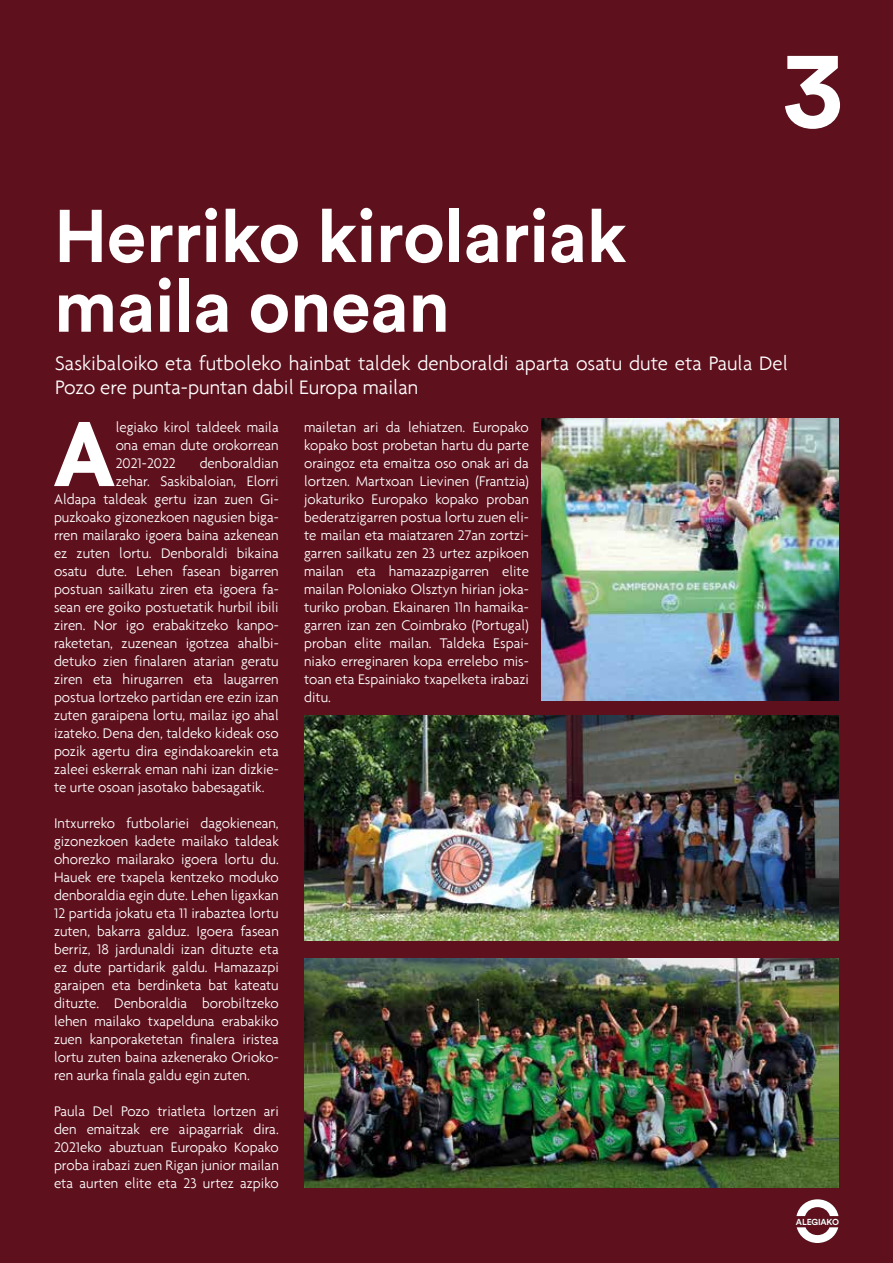
<style>
.page{position:relative;width:893px;height:1263px;background:#5e101d}
.page>*{position:absolute;margin:0;border:0;box-sizing:border-box;transform-origin:0 0}
.t1{font:700 109.95px "Circular Std";color:#fff}
.t2{font:700 99.6px "Agenda";color:#fff}
.t3{font:700 73.65px/69.8px "Circular Std";letter-spacing:-.005em;color:#fff}
.t4{font:300 21px/24px "Agenda";color:#fff}
.t5{font:300 15px/18px "Agenda";color:#fff;text-align:justify}
.t6{font:700 8.7px "Circular Std";letter-spacing:-.02em;color:#fff}
</style>
<div class="page">
<svg style="left:796px;top:1199px;width:42px;height:44px"></svg>
<img style="left:304px;top:716px;width:534px;height:225px">
<img style="left:304px;top:958px;width:534px;height:230px">
<img style="left:541px;top:418px;width:297px;height:282px">
<h3 class="t3" style="left:54px;top:200px;width:574px">Herriko kirolariak maila onean</h3>
<h1 class="t1" style="left:783px;top:18px;width:62px">3</h1>
<h3 class="t4" style="left:55px;top:351px;width:734px">Saskibaloiko eta futboleko hainbat taldek denboraldi aparta osatu dute eta Paula Del<br>Pozo ere punta-puntan dabil Europa mailan</h3>
<h2 class="t2" style="left:53px;top:393px;width:64px">A</h2>
<p class="t5" style="left:116px;top:418px;width:165px">legiako kirol taldeek maila ona eman dute orokorrean 2021-2022</p>
<p class="t5" style="left:200px;top:454px;width:81px">denboraldian</p>
<p class="t5" style="left:116px;top:472px;width:165px">zehar. Saskibaloian, Elorri</p>
<p class="t5" style="left:54px;top:490px;width:226px">Aldapa taldeak gertu izan zuen Gi-</p>
<p class="t5" style="left:54px;top:508px;width:226px">puzkoako gizonezkoen nagusien biga-</p>
<p class="t5" style="left:54px;top:526px;width:226px">rren mailarako igoera baina azkenean</p>
<p class="t5" style="left:54px;top:544px;width:226px">ez zuten lortu. Denboraldi bikaina</p>
<p class="t5" style="left:54px;top:562px;width:226px">osatu dute. Lehen fasean bigarren</p>
<p class="t5" style="left:54px;top:580px;width:226px">postuan sailkatu ziren eta igoera fa-</p>
<p class="t5" style="left:54px;top:598px;width:226px">sean ere goiko postuetatik hurbil ibili</p>
<p class="t5" style="left:54px;top:616px;width:226px">ziren. Nor igo erabakitzeko kanpo-</p>
<p class="t5" style="left:54px;top:634px;width:226px">raketetan, zuzenean igotzea ahalbi-</p>
<p class="t5" style="left:54px;top:652px;width:226px">detuko zien finalaren atarian geratu</p>
<p class="t5" style="left:54px;top:670px;width:226px">ziren eta hirugarren eta laugarren</p>
<p class="t5" style="left:54px;top:688px;width:226px">postua lortzeko partidan ere ezin izan</p>
<p class="t5" style="left:54px;top:706px;width:226px">zuten garaipena lortu, mailaz igo ahal</p>
<p class="t5" style="left:54px;top:724px;width:226px">izateko. Dena den, taldeko kideak oso</p>
<p class="t5" style="left:54px;top:742px;width:226px">pozik agertu dira egindakoarekin eta</p>
<p class="t5" style="left:54px;top:760px;width:226px">zaleei eskerrak eman nahi izan dizkie-</p>
<p class="t5" style="left:54px;top:778px;width:212px">te urte osoan jasotako babesagatik.</p>
<p class="t5" style="left:54px;top:814px;width:226px">Intxurreko futbolariei dagokienean, gizonezkoen kadete mailako taldeak ohorezko mailarako igoera lortu du.<br>Hauek ere txapela kentzeko moduko denboraldia egin dute. Lehen ligaxkan 12 partida jokatu eta 11 irabaztea lortu zuten, bakarra galduz. Igoera fasean berriz, 18 jardunaldi izan dituzte eta ez dute partidarik galdu. Hamazazpi garaipen eta berdinketa bat kateatu dituzte. Denboraldia borobiltzeko lehen mailako txapelduna erabakiko zuen kanporaketetan finalera iristea lortu zuten baina azkenerako Orioko&shy;ren aurka finala galdu egin zuten.</p>
<p class="t5" style="left:54px;top:1102px;width:226px">Paula Del Pozo triatleta lortzen ari den emaitzak ere aipagarriak dira.<br>2021eko abuztuan Europako Kopako proba irabazi zuen Rigan junior mailan eta aurten elite eta 23 urtez azpiko</p>
<p class="t5" style="left:304px;top:418px;width:226px">mailetan ari da lehiatzen. Europako kopako bost probetan hartu du parte oraingoz eta emaitza oso onak ari da lortzen. Martxoan Lievinen (Frantzia) jokaturiko Europako kopako proban bederatzigarren postua lortu zuen eli&shy;te mailan eta maiatzaren 27an zortzi&shy;garren sailkatu zen 23 urtez azpikoen mailan eta hamazazpigarren elite mailan Poloniako Olsztyn hirian joka&shy;turiko proban. Ekainaren 11n hamaika&shy;garren izan zen Coimbrako (Portugal) proban elite mailan. Taldeka Espai&shy;niako erreginaren kopa errelebo mis&shy;toan eta Espainiako txapelketa irabazi ditu.</p>
<p class="t6" style="left:796px;top:1216px;width:45px">ALEGIAKO</p>
</div>
